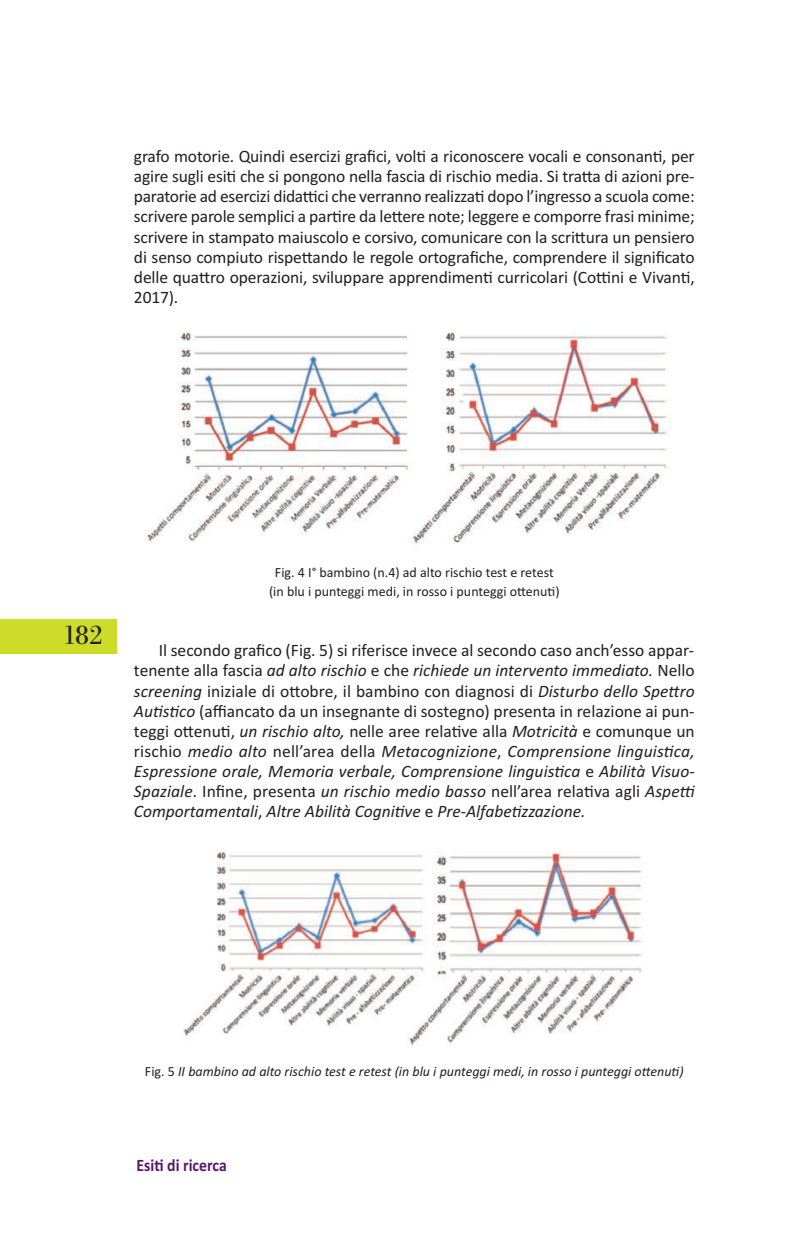
<style>
.page{position:relative;width:794px;height:1241px;background:#fff}
.page>*{position:absolute;margin:0;border:0;box-sizing:border-box;transform-origin:0 0}
.t1{font:28px "Bodoni Antiqua T";color:#231f20}
.t2{font:italic 17.5px/20.1px "Calibri";color:#231f20;text-align:justify}
.t3{font:17.5px/20.1px "Calibri";letter-spacing:-.005em;color:#231f20;text-align:justify}
.t4{font:700 17.5px "Calibri";color:#5a166b;scale:.9 1}
.t5{font:14px/19.2px "Calibri";color:#231f20;text-align:center}
.t6{font:italic 14px "Calibri";color:#231f20}
.s1{font-style:normal}
</style>
<div class="page">
<img style="left:145px;top:330px;width:524px;height:214px">
<img style="left:184px;top:852px;width:458px;height:194px">
<div style="left:0;top:619px;width:117px;height:35px;background:#cddc28"></div>
<p class="t3" style="left:134px;top:146px;width:562px">grafo motorie. Quindi esercizi grafici, volti a riconoscere vocali e consonanti, per agire sugli esiti che si pongono nella fascia di rischio media. Si tratta di azioni pre&shy;paratorie ad esercizi didattici che verranno realizzati dopo l’ingresso a scuola come: scrivere parole semplici a partire da lettere note; leggere e comporre frasi minime; scrivere in stampato maiuscolo e corsivo, comunicare con la scrittura un pensiero di senso compiuto rispettando le regole ortografiche, comprendere il significato delle quattro operazioni, sviluppare apprendimenti curricolari (Cottini e Vivanti, 2017).</p>
<h1 class="t1" style="left:62px;top:618px;width:42px">182</h1>
<p class="t5" style="left:269px;top:562px;width:292px">Fig. 4 I° bambino (n.4) ad alto rischio test e retest (in blu i punteggi medi, in rosso i punteggi ottenuti)</p>
<p class="t2" style="left:134px;top:640px;width:562px;text-indent:25px"><span class="s1">Il secondo grafico (Fig. 5) si riferisce invece al secondo caso anch’esso appar&shy;tenente alla fascia</span> ad alto rischio <span class="s1">e che</span> richiede un intervento immediato. <span class="s1">Nello </span>screening <span class="s1">iniziale di ottobre, il bambino con diagnosi di</span> Disturbo dello Spettro Autistico <span class="s1">(affiancato da un insegnante di sostegno) presenta in relazione ai pun&shy;teggi ottenuti,</span> un rischio alto, <span class="s1">nelle aree relative alla</span> Motricità <span class="s1">e comunque un rischio</span> medio alto <span class="s1">nell’area della</span> Metacognizione<span class="s1">,</span> Comprensione linguistica, Espressione orale, Memoria verbale, Comprensione linguistica <span class="s1">e</span> Abilità Visuo-Spaziale<span class="s1">. Infine, presenta</span> un rischio medio basso <span class="s1">nell’area relativa agli</span> Aspetti Comportamentali<span class="s1">,</span> Altre Abilità Cognitive <span class="s1">e</span> Pre-Alfabetizzazione.</p>
<p class="t6" style="left:145px;top:1062px;width:540px"><span class="s1">Fig. 5</span> II bambino ad alto rischio test e retest (in blu i punteggi medi, in rosso i punteggi ottenuti)</p>
<p class="t4" style="left:137px;top:1154px;width:102px">Esiti di ricerca</p>
</div>
